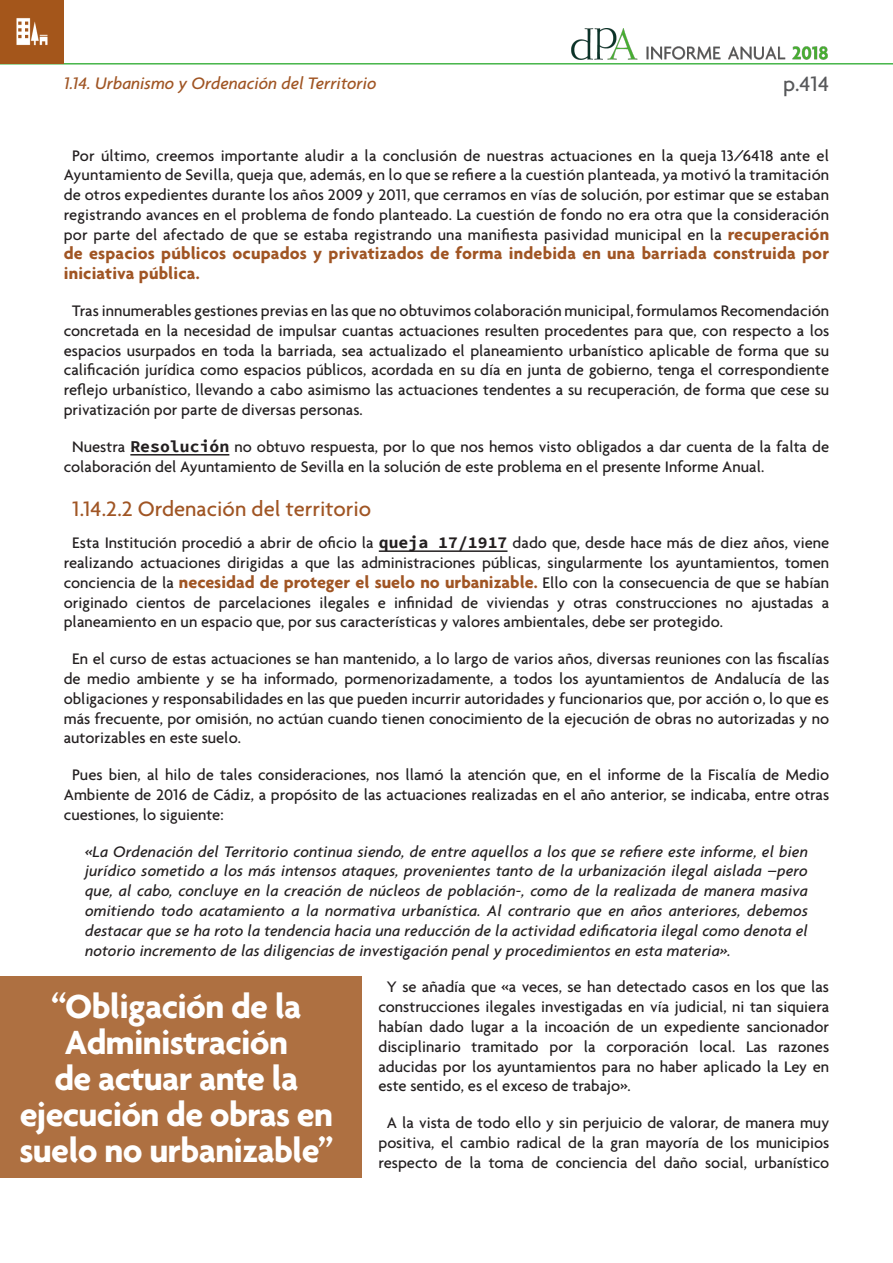
<style>
.page{position:relative;width:893px;height:1263px;background:#fff}
.page>*{position:absolute;margin:0;border:0;box-sizing:border-box;transform-origin:0 0}
.Destacados{font:700 36px/36px "Agenda";letter-spacing:-.02em;color:#fff;text-align:center}
.Título_1_1_1_1{font:500 22.5px "Agenda";color:#a05524}
.t1{font:500 22.5px "Agenda";color:#57585a}
.Parrafo{font:700 18px/19.8px "Agenda";letter-spacing:.01em;color:#a05524}
.t2{font:italic 500 18px "Agenda";color:#a05524}
.Parrafo-2{font:500 16.5px/19.8px "Agenda";color:#231f20;text-align:justify}
.Citas{font:italic 500 16.5px/19.8px "Agenda";letter-spacing:.01em;color:#231f20;text-align:justify}
.s1{font-weight:700;font-size:18px;color:#a05524}
.s2{font-family:"Source Code Pro";font-weight:700}
</style>
<div class="page">
<img style="left:572px;top:29px;width:255px;height:30px">
<hr style="left:0;top:63px;width:893px;height:2px;background:#46b549">
<img style="left:0;top:0;width:64px;height:63px">
<hr style="left:130px;top:454px;width:99px;height:1px;background:#231f20">
<hr style="left:379px;top:550px;width:128px;height:2px;background:#231f20">
<div style="left:0;top:976px;width:361px;height:202px;background:#ae7041"></div>
<p class="t2" style="left:64px;top:72px;width:314px">1.14. Urbanismo y Ordenación del Territorio</p>
<h2 class="t1" style="left:783px;top:70px;width:48px">p.414</h2>
<p class="Parrafo-2" style="left:64px;top:145px;width:767px;text-align:center">Por último, creemos importante aludir a la conclusión de nuestras actuaciones en la queja 13/6418 ante el Ayuntamiento de Sevilla, queja que, además, en lo que se refiere a la cuestión planteada, ya motivó la tramitación de otros expedientes durante los años 2009 y 2011, que cerramos en vías de solución, por estimar que se estaban registrando avances en el problema de fondo planteado. La cuestión de fondo no era otra que la consideración por parte del afectado de que se estaba registrando una manifiesta pasividad municipal en la <span class="s1">recuperación</span></p>
<p class="Parrafo" style="left:64px;top:243px;width:767px">de espacios públicos ocupados y privatizados de forma indebida en una barriada construida por iniciativa pública.</p>
<p class="Parrafo-2" style="left:64px;top:300px;width:767px;text-indent:9px">Tras innumerables gestiones previas en las que no obtuvimos colaboración municipal, formulamos Recomendación concretada en la necesidad de impulsar cuantas actuaciones resulten procedentes para que, con respecto a los espacios usurpados en toda la barriada, sea actualizado el planeamiento urbanístico aplicable de forma que su calificación jurídica como espacios públicos, acordada en su día en junta de gobierno, tenga el correspondiente reflejo urbanístico, llevando a cabo asimismo las actuaciones tendentes a su recuperación, de forma que cese su privatización por parte de diversas personas.</p>
<p class="Parrafo-2" style="left:64px;top:436px;width:767px;text-indent:9px">Nuestra <span class="s2">Resolución</span> no obtuvo respuesta, por lo que nos hemos visto obligados a dar cuenta de la falta de colaboración del Ayuntamiento de Sevilla en la solución de este problema en el presente Informe Anual.</p>
<p class="Título_1_1_1_1" style="left:72px;top:495px;width:301px">1.14.2.2 Ordenación del territorio</p>
<p class="Parrafo-2" style="left:64px;top:532px;width:767px;text-indent:9px">Esta Institución procedió a abrir de oficio la <span class="s2">queja 17/1917</span> dado que, desde hace más de diez años, viene realizando actuaciones dirigidas a que las administraciones públicas, singularmente los ayuntamientos, tomen conciencia de la <span class="s1">necesidad de proteger el suelo no urbanizable.</span> Ello con la consecuencia de que se habían originado cientos de parcelaciones ilegales e infinidad de viviendas y otras construcciones no ajustadas a planeamiento en un espacio que, por sus características y valores ambientales, debe ser protegido.</p>
<p class="Parrafo-2" style="left:64px;top:648px;width:767px;text-indent:9px">En el curso de estas actuaciones se han mantenido, a lo largo de varios años, diversas reuniones con las fiscalías de medio ambiente y se ha informado, pormenorizadamente, a todos los ayuntamientos de Andalucía de las obligaciones y responsabilidades en las que pueden incurrir autoridades y funcionarios que, por acción o, lo que es más frecuente, por omisión, no actúan cuando tienen conocimiento de la ejecución de obras no autorizadas y no autorizables en este suelo.</p>
<p class="Parrafo-2" style="left:64px;top:764px;width:767px;text-indent:9px">Pues bien, al hilo de tales consideraciones, nos llamó la atención que, en el informe de la Fiscalía de Medio Ambiente de 2016 de Cádiz, a propósito de las actuaciones realizadas en el año anterior, se indicaba, entre otras cuestiones, lo siguiente:</p>
<p class="Citas" style="left:85px;top:841px;width:724px">«La Ordenación del Territorio continua siendo, de entre aquellos a los que se refiere este informe, el bien jurídico sometido a los más intensos ataques, provenientes tanto de la urbanización ilegal aislada –pero que, al cabo, concluye en la creación de núcleos de población-, como de la realizada de manera masiva omitiendo todo acatamiento a la normativa urbanística. Al contrario que en años anteriores, debemos destacar que se ha roto la tendencia hacia una reducción de la actividad edificatoria ilegal como denota el notorio incremento de las diligencias de investigación penal y procedimientos en esta materia».</p>
<p class="Parrafo-2" style="left:378px;top:977px;width:452px;text-indent:9px">Y se añadía que «a veces, se han detectado casos en los que las construcciones ilegales investigadas en vía judicial, ni tan siquiera habían dado lugar a la incoación de un expediente sancionador disciplinario tramitado por la corporación local. Las razones aducidas por los ayuntamientos para no haber aplicado la Ley en este sentido, es el exceso de trabajo».</p>
<p class="Parrafo-2" style="left:378px;top:1113px;width:452px;text-align:center">A la vista de todo ello y sin perjuicio de valorar, de manera muy positiva, el cambio radical de la gran mayoría de los municipios respecto de la toma de conciencia del daño social, urbanístico</p>
<p class="Destacados" style="left:20px;top:987px;width:315px">“Obligación de la<br>Administración<br>de actuar ante la ejecución de obras en suelo no urbanizable”</p>
</div>
